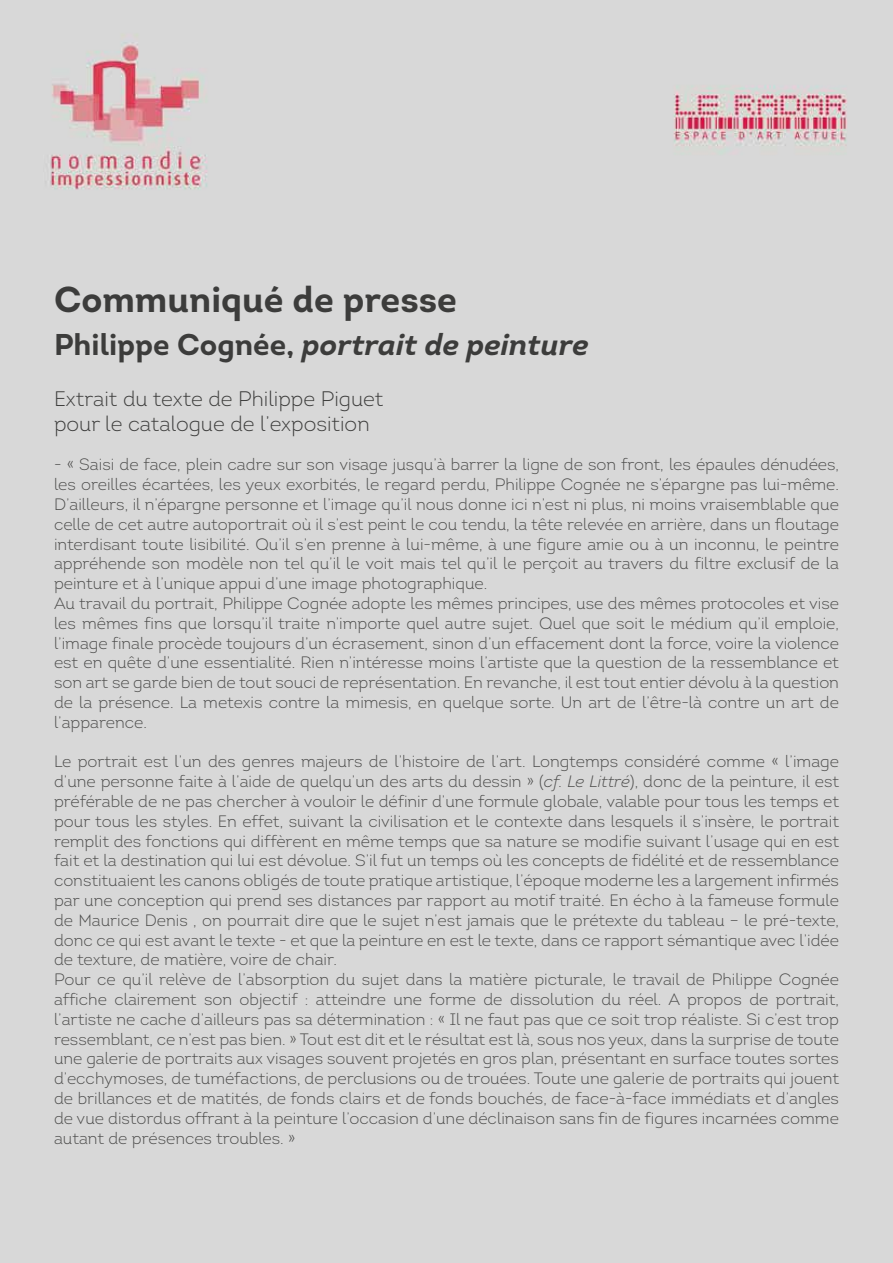
<style>
.page{position:relative;width:893px;height:1263px;background:#d8d8d8}
.page>*{position:absolute;margin:0;border:0;box-sizing:border-box;transform-origin:0 0}
.t1{font:700 36px "Intro";color:#3c3c3b}
.t2{font:italic 700 30px "Intro";color:#3c3c3b}
.t3{font:300 21px/25.2px "Intro";color:#3c3c3b}
.t4{font:300 16.5px/19.8px "Intro";color:#4a4a49}
.s1{font-style:normal}
.s2{font-style:italic}
</style>
<div class="page">
<h1 class="t1" style="left:54px;top:276px;width:405px">Communiqué de presse</h1>
<h2 class="t2" style="left:54px;top:325px;width:536px"><span class="s1">Philippe Cognée,</span> portrait de peinture</h2>
<p class="t3" style="left:54px;top:385px;width:331px">Extrait du texte de Philippe Piguet pour le catalogue de l’exposition</p>
<p class="t4" style="left:54px;top:455px;width:786px">- « Saisi de face, plein cadre sur son visage jusqu’à barrer la ligne de son front, les épaules dénudées, les oreilles écartées, les yeux exorbités, le regard perdu, Philippe Cognée ne s’épargne pas lui-même.<br>D’ailleurs, il n’épargne personne et l’image qu’il nous donne ici n’est ni plus, ni moins vraisemblable que celle de cet autre autoportrait où il s’est peint le cou tendu, la tête relevée en arrière, dans un floutage interdisant toute lisibilité. Qu’il s’en prenne à lui-même, à une figure amie ou à un inconnu, le peintre appréhende son modèle non tel qu’il le voit mais tel qu’il le perçoit au travers du filtre exclusif de la peinture et à l’unique appui d’une image photographique.<br>Au travail du portrait, Philippe Cognée adopte les mêmes principes, use des mêmes protocoles et vise les mêmes fins que lorsqu’il traite n’importe quel autre sujet. Quel que soit le médium qu’il emploie, l’image finale procède toujours d’un écrasement, sinon d’un effacement dont la force, voire la violence est en quête d’une essentialité. Rien n’intéresse moins l’artiste que la question de la ressemblance et son art se garde bien de tout souci de représentation. En revanche, il est tout entier dévolu à la question de la présence. La metexis contre la mimesis, en quelque sorte. Un art de l’être-là contre un art de l’apparence.</p>
<p class="t4" style="left:54px;top:752px;width:787px">Le portrait est l’un des genres majeurs de l’histoire de l’art. Longtemps considéré comme « l’image d’une personne faite à l’aide de quelqu’un des arts du dessin » (<span class="s2">cf. Le Littré</span>), donc de la peinture, il est préférable de ne pas chercher à vouloir le définir d’une formule globale, valable pour tous les temps et pour tous les styles. En effet, suivant la civilisation et le contexte dans lesquels il s’insère, le portrait remplit des fonctions qui diffèrent en même temps que sa nature se modifie suivant l’usage qui en est fait et la destination qui lui est dévolue. S’il fut un temps où les concepts de fidélité et de ressemblance constituaient les canons obligés de toute pratique artistique, l’époque moderne les a largement infirmés par une conception qui prend ses distances par rapport au motif traité. En écho à la fameuse formule de Maurice Denis , on pourrait dire que le sujet n’est jamais que le prétexte du tableau – le pré-texte, donc ce qui est avant le texte - et que la peinture en est le texte, dans ce rapport sémantique avec l’idée de texture, de matière, voire de chair.<br>Pour ce qu’il relève de l’absorption du sujet dans la matière picturale, le travail de Philippe Cognée affiche clairement son objectif : atteindre une forme de dissolution du réel. A propos de portrait, l’artiste ne cache d’ailleurs pas sa détermination : « Il ne faut pas que ce soit trop réaliste. Si c’est trop ressemblant, ce n’est pas bien. » Tout est dit et le résultat est là, sous nos yeux, dans la surprise de toute une galerie de portraits aux visages souvent projetés en gros plan, présentant en surface toutes sortes d’ecchymoses, de tuméfactions, de perclusions ou de trouées. Toute une galerie de portraits qui jouent de brillances et de matités, de fonds clairs et de fonds bouchés, de face-à-face immédiats et d’angles de vue distordus offrant à la peinture l’occasion d’une déclinaison sans fin de figures incarnées comme autant de présences troubles. »</p>
</div>
